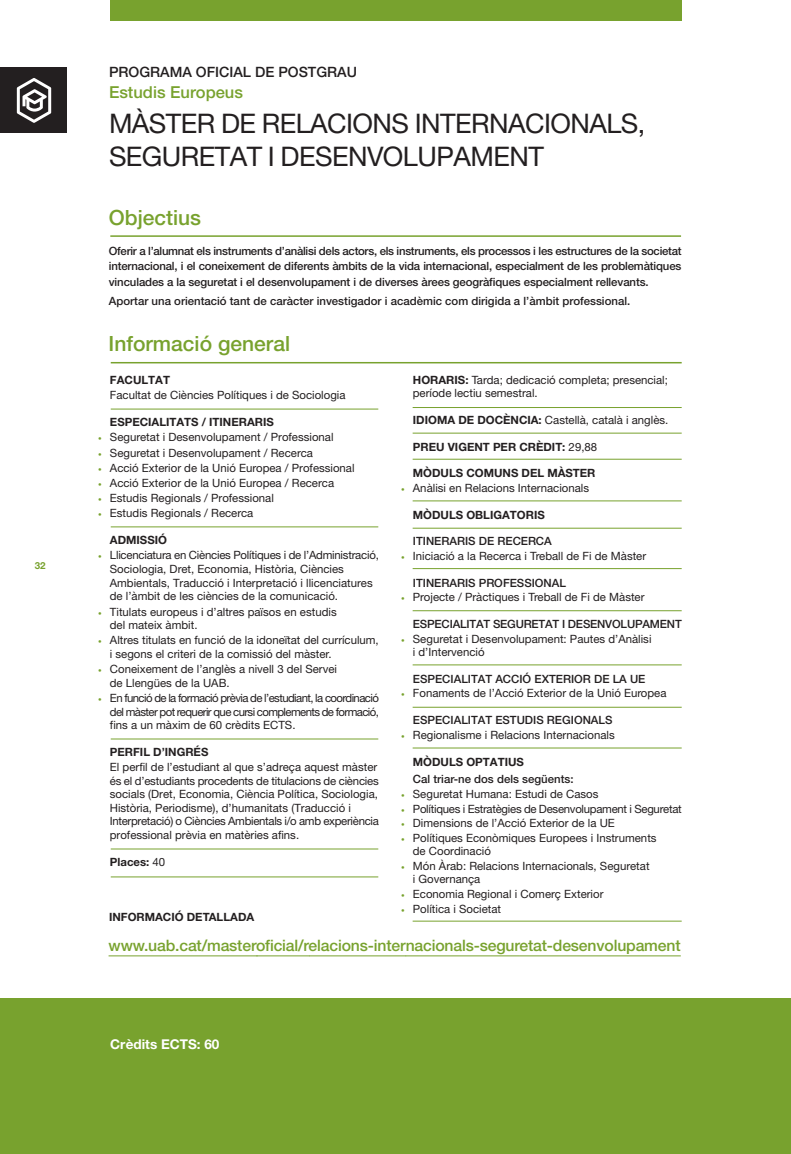
<style>
.page{position:relative;width:791px;height:1154px;background:#fff}
.page>*{position:absolute;margin:0;border:0;box-sizing:border-box;transform-origin:0 0}
.t1{font:27px/33px "Helvetica Neue";letter-spacing:-.02em;color:#231f20}
.t2{font:500 21px "Helvetica Neue";color:#78a22e}
.t3{font:500 16.5px "Helvetica Neue";color:#78a22e}
.t4{font:500 15.75px "Helvetica Neue";letter-spacing:-.01em;color:#78a22e}
.t5{font:500 14.25px "Helvetica Neue";color:#231f20}
.t6{font:700 13.5px "Helvetica Neue";color:#fff}
.t7{font:11.4px/13.6px "Helvetica Neue";color:#231f20}
.t8{font:500 11.4px/15.1px "Helvetica Neue";color:#231f20;text-align:justify}
.t9{font:700 11.4px "Helvetica Neue";color:#231f20}
.t10{font:11.4px "Helvetica Neue";letter-spacing:-.025em;color:#231f20}
.t11{font:700 9.75px "Helvetica Neue";color:#78a22e}
.s1{font-weight:700}
.s2{font-weight:400}
.s3{font-family:"Univers";font-weight:300;font-stretch:condensed;font-size:7.2px;color:#78a22e}
</style>
<div class="page">
<div style="left:110px;top:0;width:570px;height:21px;background:#78a22e"></div>
<hr style="left:108px;top:955px;width:37px;height:1px;background:#78a22e">
<hr style="left:145px;top:955px;width:112px;height:1px;background:#78a22e">
<hr style="left:256px;top:955px;width:53px;height:1px;background:#78a22e">
<hr style="left:309px;top:955px;width:97px;height:1px;background:#78a22e">
<hr style="left:405px;top:955px;width:114px;height:1px;background:#78a22e">
<hr style="left:519px;top:955px;width:161px;height:1px;background:#78a22e">
<div style="left:0;top:998px;width:790px;height:156px;background:#78a22e"></div>
<hr style="left:110px;top:235px;width:570px;height:2px;background:#78a22e">
<div style="left:0;top:67px;width:67px;height:66px;background:#231f20"></div>
<svg style="left:17px;top:78px;width:34px;height:45px"></svg>
<hr style="left:111px;top:362px;width:570px;height:1px;background:#78a22e">
<hr style="left:111px;top:526px;width:267px;height:1px;background:#78a22e">
<hr style="left:111px;top:409px;width:267px;height:1px;background:#78a22e">
<hr style="left:111px;top:738px;width:267px;height:1px;background:#78a22e">
<hr style="left:111px;top:848px;width:267px;height:1px;background:#78a22e">
<hr style="left:412px;top:528px;width:269px;height:1px;background:#78a22e">
<hr style="left:412px;top:407px;width:269px;height:1px;background:#78a22e">
<hr style="left:412px;top:433px;width:269px;height:1px;background:#78a22e">
<hr style="left:412px;top:459px;width:269px;height:1px;background:#78a22e">
<hr style="left:412px;top:500px;width:269px;height:1px;background:#78a22e">
<hr style="left:412px;top:568px;width:269px;height:1px;background:#78a22e">
<hr style="left:412px;top:610px;width:269px;height:1px;background:#78a22e">
<hr style="left:412px;top:664px;width:269px;height:1px;background:#78a22e">
<hr style="left:412px;top:707px;width:269px;height:1px;background:#78a22e">
<hr style="left:412px;top:747px;width:269px;height:1px;background:#78a22e">
<hr style="left:412px;top:920px;width:269px;height:1px;background:#78a22e">
<hr style="left:111px;top:876px;width:267px;height:1px;background:#78a22e">
<p class="t11" style="left:35px;top:562px;width:12px">32</p>
<p class="t5" style="left:109px;top:67px;width:249px">PROGRAMA OFICIAL DE POSTGRAU</p>
<h3 class="t3" style="left:109px;top:86px;width:135px">Estudis Europeus</h3>
<h1 class="t1" style="left:109px;top:110px;width:537px">MÀSTER DE RELACIONS INTERNACIONALS,<br>SEGURETAT I DESENVOLUPAMENT</h1>
<h2 class="t2" style="left:109px;top:210px;width:94px">Objectius</h2>
<p class="t8" style="left:109px;top:245px;width:574px">Oferir a l’alumnat els instruments d’anàlisi dels actors, els instruments, els processos i les estructures de la societat internacional, i el coneixement de diferents àmbits de la vida internacional, especialment de les problemàtiques vinculades a la seguretat i el desenvolupament i de diverses àrees geogràfiques especialment rellevants.</p>
<p class="t8" style="left:109px;top:295px;width:522px">Aportar una orientació tant de caràcter investigador i acadèmic com dirigida a l’àmbit professional.</p>
<h2 class="t2" style="left:108px;top:336px;width:183px">Informació general</h2>
<p class="t7" style="left:412px;top:374px;width:256px;line-height:13.2px"><span class="s1">HORARIS:</span> Tarda; dedicació completa; presencial; període lectiu semestral.</p>
<p class="t7" style="left:413px;top:414px;width:257px"><span class="s1">IDIOMA DE DOCÈNCIA:</span> Castellà, català i anglès.</p>
<p class="t9" style="left:413px;top:442px;width:186px">PREU VIGENT PER CRÈDIT: <span class="s2">29,88</span></p>
<p class="t9" style="left:413px;top:469px;width:184px">MÒDULS COMUNS DEL MÀSTER</p>
<p class="t7" style="left:400px;top:482px;width:190px"><span class="s3">•</span> Anàlisi en Relacions Internacionals</p>
<p class="t9" style="left:413px;top:510px;width:133px">MÒDULS OBLIGATORIS</p>
<p class="t8" style="left:413px;top:535px;width:140px">ITINERARIS DE RECERCA</p>
<p class="t7" style="left:400px;top:550px;width:247px"><span class="s3">•</span> Iniciació a la Recerca i Treball de Fi de Màster</p>
<p class="t8" style="left:413px;top:576px;width:154px">ITINERARIS PROFESSIONAL</p>
<p class="t7" style="left:400px;top:592px;width:245px"><span class="s3">•</span> Projecte / Pràctiques i Treball de Fi de Màster</p>
<p class="t8" style="left:413px;top:617px;width:270px">ESPECIALITAT SEGURETAT I DESENVOLUPAMENT</p>
<p class="t7" style="left:412px;top:633px;width:240px;line-height:13.2px;text-indent:-12px"><span class="s3">•</span> Seguretat i Desenvolupament: Pautes d’Anàlisi i d’Intervenció</p>
<p class="t8" style="left:413px;top:672px;width:234px">ESPECIALITAT ACCIÓ EXTERIOR DE LA UE</p>
<p class="t7" style="left:400px;top:688px;width:267px"><span class="s3">•</span> Fonaments de l’Acció Exterior de la Unió Europea</p>
<p class="t8" style="left:413px;top:713px;width:201px">ESPECIALITAT ESTUDIS REGIONALS</p>
<p class="t7" style="left:400px;top:729px;width:215px"><span class="s3">•</span> Regionalisme i Relacions Internacionals</p>
<p class="t9" style="left:413px;top:757px;width:112px">MÒDULS OPTATIUS</p>
<p class="t8" style="left:413px;top:773px;width:162px">Cal triar-ne dos dels següents:</p>
<p class="t7" style="left:400px;top:788px;width:199px"><span class="s3">•</span> Seguretat Humana: Estudi de Casos</p>
<p class="t10" style="left:400px;top:804px;width:282px"><span class="s3">•</span> Polítiques i Estratègies de Desenvolupament i Seguretat</p>
<p class="t7" style="left:400px;top:817px;width:215px"><span class="s3">•</span> Dimensions de l’Acció Exterior de la UE</p>
<p class="t7" style="left:412px;top:832px;width:245px;line-height:13.2px;text-indent:-12px"><span class="s3">•</span> Polítiques Econòmiques Europees i Instruments de Coordinació</p>
<p class="t7" style="left:412px;top:860px;width:238px;line-height:13.2px;text-indent:-12px"><span class="s3">•</span> Món Àrab: Relacions Internacionals, Seguretat i Governança</p>
<p class="t7" style="left:400px;top:888px;width:204px"><span class="s3">•</span> Economia Regional i Comerç Exterior</p>
<p class="t7" style="left:400px;top:903px;width:102px"><span class="s3">•</span> Política i Societat</p>
<h3 class="t4" style="left:108px;top:940px;width:573px">www.uab.cat/masteroficial/relacions-internacionals-seguretat-desenvolupament</h3>
<p class="t9" style="left:110px;top:376px;width:61px">FACULTAT</p>
<p class="t7" style="left:110px;top:389px;width:237px">Facultat de Ciències Polítiques i de Sociologia</p>
<p class="t9" style="left:110px;top:418px;width:165px">ESPECIALITATS / ITINERARIS</p>
<p class="t7" style="left:98px;top:431px;width:237px"><span class="s3">•</span> Seguretat i Desenvolupament / Professional</p>
<p class="t7" style="left:98px;top:447px;width:217px"><span class="s3">•</span> Seguretat i Desenvolupament / Recerca</p>
<p class="t7" style="left:98px;top:462px;width:258px"><span class="s3">•</span> Acció Exterior de la Unió Europea / Professional</p>
<p class="t7" style="left:98px;top:477px;width:238px"><span class="s3">•</span> Acció Exterior de la Unió Europea / Recerca</p>
<p class="t7" style="left:98px;top:492px;width:177px"><span class="s3">•</span> Estudis Regionals / Professional</p>
<p class="t7" style="left:98px;top:507px;width:157px"><span class="s3">•</span> Estudis Regionals / Recerca</p>
<p class="t9" style="left:110px;top:536px;width:58px">ADMISSIÓ</p>
<p class="t7" style="left:110px;top:550px;width:270px;text-indent:-12px"><span class="s3">•</span> Llicenciatura en Ciències Polítiques i de l’Administració, Sociologia, Dret, Economia, Història, Ciències Ambientals, Traducció i Interpretació i llicenciatures de l’àmbit de les ciències de la comunicació.</p>
<p class="t7" style="left:110px;top:606px;width:228px;text-indent:-12px"><span class="s3">•</span> Titulats europeus i d’altres països en estudis del mateix àmbit.</p>
<p class="t7" style="left:110px;top:634px;width:270px;text-indent:-12px"><span class="s3">•</span> Altres titulats en funció de la idoneïtat del currículum, i segons el criteri de la comissió del màster.</p>
<p class="t7" style="left:110px;top:663px;width:229px;text-indent:-12px"><span class="s3">•</span> Coneixement de l’anglès a nivell 3 del Servei de Llengües de la UAB.</p>
<p class="t7" style="left:110px;top:692px;width:270px;text-align:justify;text-indent:-12px"><span class="s3">•</span> En funció de la formació prèvia de l’estudiant, la coordinació del màster pot requerir que cursi complements de formació, fins a un màxim de 60 crèdits ECTS.</p>
<p class="t9" style="left:110px;top:747px;width:100px">PERFIL D’INGRÉS</p>
<p class="t7" style="left:110px;top:761px;width:270px">El perfil de l’estudiant al que s’adreça aquest màster és el d’estudiants procedents de titulacions de ciències socials (Dret, Economia, Ciència Política, Sociologia, Història, Periodisme), d’humanitats (Traducció i Interpretació) o Ciències Ambientals i/o amb experiència professional prèvia en matèries afins.</p>
<p class="t9" style="left:110px;top:858px;width:57px">Places: <span class="s2">40</span></p>
<p class="t9" style="left:109px;top:912px;width:147px">INFORMACIÓ DETALLADA</p>
<p class="t6" style="left:110px;top:1039px;width:111px">Crèdits ECTS: 60</p>
</div>
